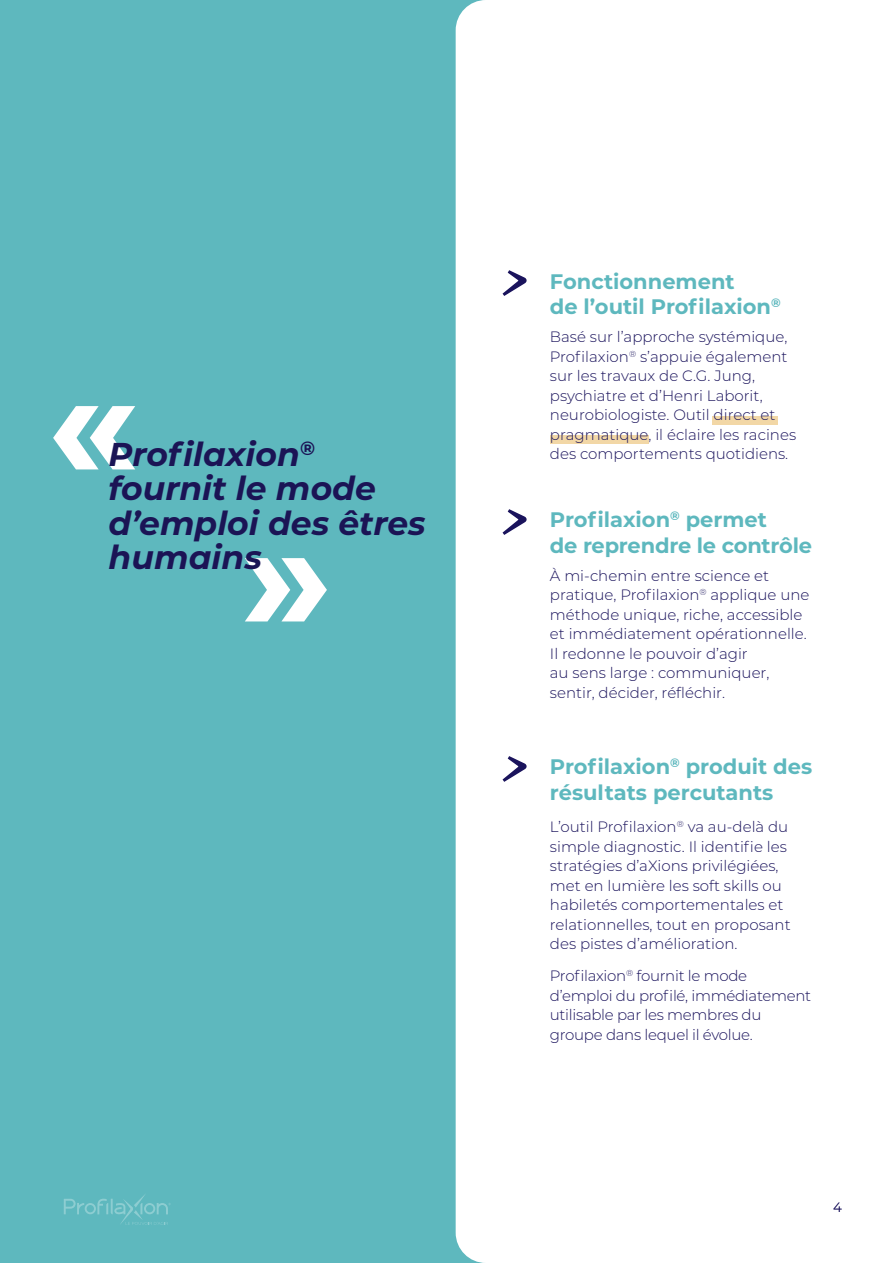
<style>
.page{position:relative;width:893px;height:1263px;background:#fff}
.page>*{position:absolute;margin:0;border:0;box-sizing:border-box;transform-origin:0 0}
.t1{font:700 162px "Montserrat";color:#fff}
.t2{font:italic 700 33px/34.5px "Montserrat";color:#1b1455}
.t3{font:700 21px/25.5px "Montserrat";color:#5eb8be}
.t4{font:300 15px/19.5px "Montserrat";color:#1a135c}
.t5{font:300 15px/19.5px "Montserrat";letter-spacing:-.02em;color:#1a135c}
.t6{font:300 13.5px "Montserrat";color:#1a135c}
</style>
<div class="page">
<div style="left:712px;top:416px;width:65px;height:8px;background:#f2d7a6"></div>
<div style="left:550px;top:435px;width:98px;height:9px;background:#f2d7a6"></div>
<div style="left:0;top:0;width:486px;height:1263px;background:#5eb8be"></div>
<div style="left:456px;top:0;width:60px;height:1263px;background:#fff;border-radius:30px"></div>
<svg style="left:64px;top:1194px;width:107px;height:31px"></svg>
<svg style="left:502px;top:270px;width:25px;height:26px"></svg>
<svg style="left:502px;top:509px;width:25px;height:26px"></svg>
<svg style="left:502px;top:756px;width:25px;height:26px"></svg>
<h1 class="t1" style="left:47px;top:307px;width:94px">«</h1>
<h2 class="t2" style="left:109px;top:435px;width:319px">Profilaxion<sup>® </sup>fournit le mode d’emploi des êtres humains</h2>
<h3 class="t3" style="left:550px;top:267px;width:232px">Fonctionnement<br>de l’outil Profilaxion<sup>®</sup></h3>
<p class="t4" style="left:550px;top:327px;width:248px">Basé sur l’approche systémique,<br>Profilaxion<sup>®</sup> s’appuie également sur les travaux de C.G. Jung, psychiatre et d’Henri Laborit, neurobiologiste. Outil direct et pragmatique, il éclaire les racines des comportements quotidiens.</p>
<h3 class="t3" style="left:550px;top:506px;width:264px">Profilaxion<sup>®</sup> permet<br>de reprendre le contrôle</h3>
<p class="t4" style="left:550px;top:565px;width:261px">À mi-chemin entre science et pratique, Profilaxion<sup>®</sup> applique une méthode unique, riche, accessible et immédiatement opérationnelle.<br>Il redonne le pouvoir d’agir<br>au sens large : communiquer, sentir, décider, réfléchir.</p>
<h3 class="t3" style="left:550px;top:753px;width:264px">Profilaxion<sup>®</sup> produit des résultats percutants</h3>
<p class="t4" style="left:550px;top:816px;width:242px">L’outil Profilaxion<sup>®</sup> va au-delà du simple diagnostic. Il identifie les stratégies d’aXions privilégiées, met en lumière les soft skills ou habiletés comportementales et relationnelles, tout en proposant des pistes d’amélioration.</p>
<p class="t5" style="left:550px;top:966px;width:263px">Profilaxion<sup>®</sup> fournit le mode d’emploi du profilé, immédiatement utilisable par les membres du groupe dans lequel il évolue.</p>
<p class="t6" style="left:833px;top:1198px;width:10px">4</p>
</div>
